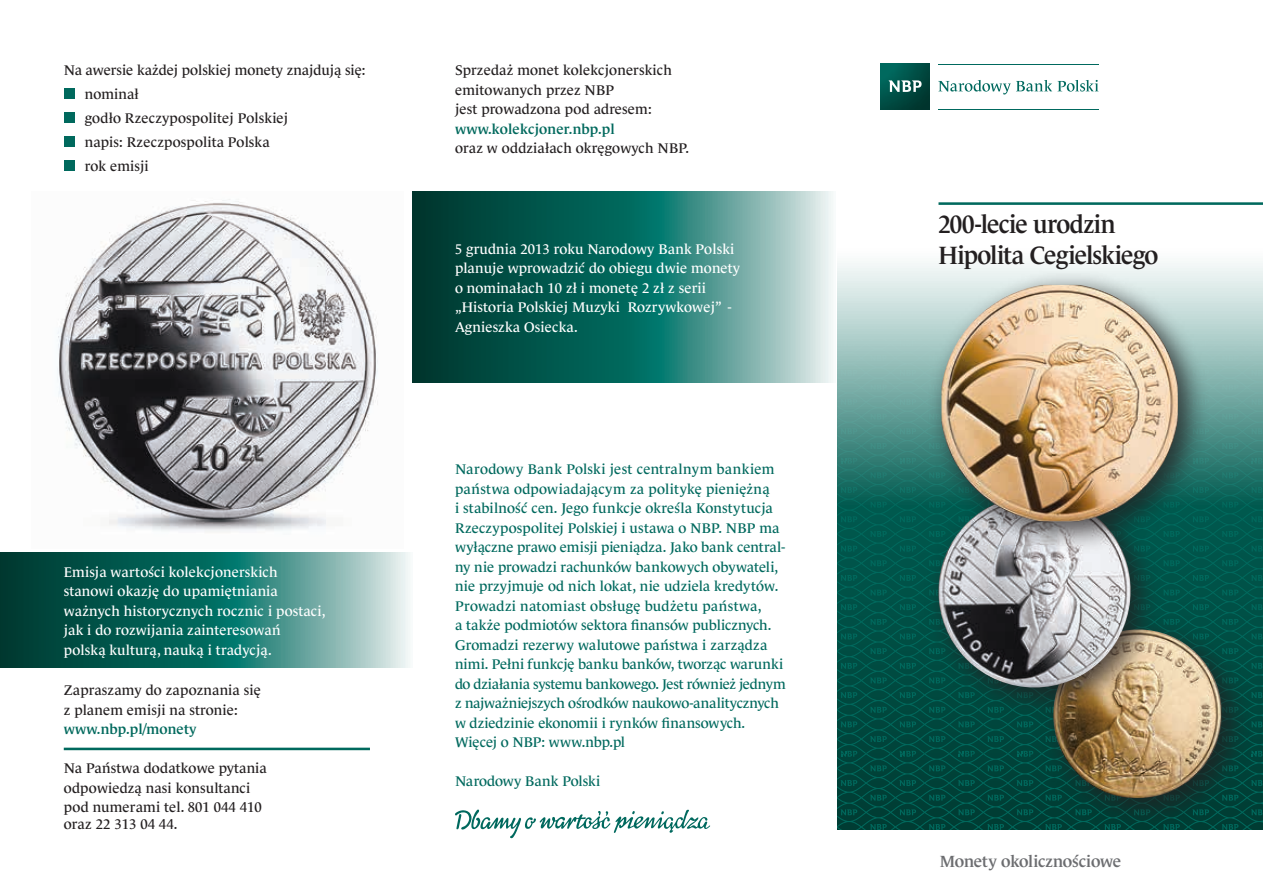
<style>
.page{position:relative;width:1263px;height:893px;background:#fff}
.page>*{position:absolute;margin:0;border:0;box-sizing:border-box;transform-origin:0 0}
.t1{font:600 25.5px/30.6px "Le Monde Journal Pro";letter-spacing:-.03em;color:#231f20;scale:.95 1}
.t2{font:600 16.5px "Le Monde Journal Pro";letter-spacing:-.015em;color:#6c6d70}
.t3{font:14.25px/19.5px "Le Monde Journal Pro";letter-spacing:.005em;color:#00695e}
.t4{font:14.25px/19.5px "Le Monde Journal Pro";letter-spacing:.01em;color:#231f20}
.t5{font:14.25px/19.5px "Le Monde Journal Pro";letter-spacing:.01em;color:#fff}
.t6{font:600 14.25px "Le Monde Journal Pro";letter-spacing:.01em;color:#00695d}
</style>
<div class="page">
<svg style="left:1162px;top:461px;width:101px;height:290px;background:#045a4f"></svg>
<svg style="left:1163px;top:590px;width:17px;height:5px"></svg>
<svg style="left:1222px;top:560px;width:16px;height:6px"></svg>
<svg style="left:1222px;top:590px;width:16px;height:5px"></svg>
<svg style="left:1192px;top:604px;width:17px;height:6px"></svg>
<svg style="left:1192px;top:575px;width:17px;height:6px"></svg>
<svg style="left:1253px;top:692px;width:10px;height:6px"></svg>
<svg style="left:1251px;top:487px;width:12px;height:6px"></svg>
<svg style="left:1222px;top:502px;width:16px;height:6px"></svg>
<svg style="left:1251px;top:604px;width:12px;height:6px"></svg>
<svg style="left:1253px;top:634px;width:10px;height:5px"></svg>
<svg style="left:1222px;top:531px;width:16px;height:6px"></svg>
<svg style="left:1251px;top:575px;width:12px;height:6px"></svg>
<svg style="left:1251px;top:546px;width:12px;height:6px"></svg>
<svg style="left:1222px;top:472px;width:16px;height:6px"></svg>
<svg style="left:1253px;top:663px;width:10px;height:6px"></svg>
<svg style="left:1253px;top:721px;width:10px;height:6px"></svg>
<svg style="left:1251px;top:516px;width:12px;height:6px"></svg>
<svg style="left:1253px;top:751px;width:10px;height:78px"></svg>
<svg style="left:838px;top:754px;width:200px;height:75px;background:#00473e"></svg>
<svg style="left:1016px;top:754px;width:17px;height:3px"></svg>
<svg style="left:958px;top:754px;width:17px;height:3px"></svg>
<svg style="left:838px;top:461px;width:200px;height:293px;background:#03554a"></svg>
<svg style="left:870px;top:619px;width:17px;height:6px"></svg>
<svg style="left:870px;top:590px;width:17px;height:5px"></svg>
<svg style="left:987px;top:736px;width:17px;height:6px"></svg>
<svg style="left:899px;top:604px;width:17px;height:6px"></svg>
<svg style="left:899px;top:575px;width:17px;height:6px"></svg>
<svg style="left:899px;top:634px;width:17px;height:5px"></svg>
<svg style="left:840px;top:721px;width:17px;height:6px"></svg>
<svg style="left:840px;top:692px;width:17px;height:6px"></svg>
<svg style="left:899px;top:692px;width:17px;height:6px"></svg>
<svg style="left:899px;top:487px;width:17px;height:6px"></svg>
<svg style="left:840px;top:487px;width:17px;height:6px"></svg>
<svg style="left:870px;top:707px;width:17px;height:6px"></svg>
<svg style="left:870px;top:502px;width:17px;height:6px"></svg>
<svg style="left:840px;top:634px;width:17px;height:5px"></svg>
<svg style="left:840px;top:604px;width:17px;height:6px"></svg>
<svg style="left:840px;top:575px;width:17px;height:6px"></svg>
<svg style="left:840px;top:663px;width:17px;height:6px"></svg>
<svg style="left:899px;top:663px;width:17px;height:6px"></svg>
<svg style="left:870px;top:472px;width:17px;height:6px"></svg>
<svg style="left:899px;top:516px;width:17px;height:6px"></svg>
<svg style="left:1016px;top:721px;width:17px;height:6px"></svg>
<svg style="left:899px;top:721px;width:17px;height:6px"></svg>
<svg style="left:840px;top:516px;width:17px;height:6px"></svg>
<svg style="left:958px;top:721px;width:17px;height:6px"></svg>
<svg style="left:870px;top:531px;width:17px;height:6px"></svg>
<svg style="left:870px;top:677px;width:17px;height:6px"></svg>
<svg style="left:1251px;top:461px;width:12px;height:3px"></svg>
<svg style="left:1054px;top:263px;width:209px;height:198px;background:#9cc2be"></svg>
<svg style="left:1222px;top:267px;width:16px;height:6px"></svg>
<svg style="left:1222px;top:297px;width:16px;height:5px"></svg>
<svg style="left:1222px;top:326px;width:16px;height:6px"></svg>
<svg style="left:1251px;top:399px;width:12px;height:6px"></svg>
<svg style="left:1222px;top:414px;width:16px;height:6px"></svg>
<svg style="left:1251px;top:311px;width:12px;height:6px"></svg>
<svg style="left:1251px;top:341px;width:12px;height:5px"></svg>
<svg style="left:1251px;top:282px;width:12px;height:6px"></svg>
<svg style="left:1251px;top:370px;width:12px;height:6px"></svg>
<svg style="left:1104px;top:267px;width:17px;height:3px"></svg>
<svg style="left:1251px;top:428px;width:12px;height:6px"></svg>
<svg style="left:1222px;top:385px;width:16px;height:5px"></svg>
<svg style="left:899px;top:461px;width:17px;height:3px"></svg>
<svg style="left:840px;top:461px;width:17px;height:3px"></svg>
<svg style="left:838px;top:263px;width:216px;height:198px;background:#99c0bb"></svg>
<svg style="left:870px;top:326px;width:17px;height:6px"></svg>
<svg style="left:870px;top:297px;width:17px;height:5px"></svg>
<svg style="left:929px;top:267px;width:16px;height:3px"></svg>
<svg style="left:899px;top:311px;width:17px;height:6px"></svg>
<svg style="left:1045px;top:267px;width:17px;height:3px"></svg>
<svg style="left:899px;top:282px;width:17px;height:6px"></svg>
<svg style="left:899px;top:341px;width:17px;height:5px"></svg>
<svg style="left:840px;top:428px;width:17px;height:6px"></svg>
<svg style="left:840px;top:399px;width:17px;height:6px"></svg>
<svg style="left:899px;top:399px;width:17px;height:6px"></svg>
<svg style="left:870px;top:414px;width:17px;height:6px"></svg>
<svg style="left:987px;top:267px;width:17px;height:3px"></svg>
<svg style="left:840px;top:341px;width:17px;height:5px"></svg>
<svg style="left:840px;top:311px;width:17px;height:6px"></svg>
<svg style="left:840px;top:282px;width:17px;height:6px"></svg>
<svg style="left:840px;top:370px;width:17px;height:6px"></svg>
<svg style="left:899px;top:370px;width:17px;height:6px"></svg>
<svg style="left:899px;top:428px;width:17px;height:6px"></svg>
<svg style="left:870px;top:385px;width:17px;height:5px"></svg>
<img style="left:880px;top:64px;width:50px;height:46px">
<hr style="left:938px;top:64px;width:161px;height:1px;background:#00695e">
<hr style="left:938px;top:109px;width:161px;height:1px;background:#00695e">
<svg style="left:888px;top:80px;width:33px;height:12px"></svg>
<svg style="left:938px;top:80px;width:87px;height:15px"></svg>
<svg style="left:1026px;top:80px;width:72px;height:12px"></svg>
<svg style="left:412px;top:191px;width:421px;height:192px;background:#337b72"></svg>
<div style="left:64px;top:89px;width:10px;height:10px;background:#00695d"></div>
<div style="left:64px;top:113px;width:10px;height:10px;background:#00695d"></div>
<div style="left:64px;top:137px;width:10px;height:10px;background:#00695d"></div>
<div style="left:64px;top:161px;width:10px;height:10px;background:#00695d"></div>
<hr style="left:938px;top:202px;width:325px;height:3px;background:#00695d">
<img style="left:57px;top:199px;width:321px;height:333px">
<svg style="left:455px;top:810px;width:255px;height:28px"></svg>
<svg style="left:0;top:553px;width:410px;height:115px;background:#347d75"></svg>
<hr style="left:64px;top:748px;width:306px;height:2px;background:#00695d">
<div style="left:1038px;top:615px;width:215px;height:215px;background:#231f20;opacity:.75"></div>
<img style="left:1051px;top:629px;width:170px;height:169px">
<div style="left:924px;top:480px;width:238px;height:239px;background:#231f20;opacity:.75"></div>
<img style="left:937px;top:553px;width:195px;height:136px">
<div style="left:926px;top:270px;width:284px;height:283px;background:#231f20;opacity:.75"></div>
<img style="left:941px;top:285px;width:237px;height:236px">
<p class="t4" style="left:85px;top:57px;width:282px;line-height:24px;text-indent:-21px">Na awersie każdej polskiej monety znajdują się: nominał<br>godło Rzeczypospolitej Polskiej<br>napis: Rzeczpospolita Polska<br>rok emisji</p>
<p class="t5" style="left:64px;top:561px;width:263px">Emisja wartości kolekcjonerskich stanowi okazję do upamiętniania ważnych historycznych rocznic i postaci, jak i do rozwijania zainteresowań polską kulturą, nauką i tradycją.</p>
<p class="t4" style="left:64px;top:679px;width:199px">Zapraszamy do zapoznania się z planem emisji na stronie:</p>
<p class="t6" style="left:64px;top:718px;width:134px">www.nbp.pl/monety</p>
<p class="t4" style="left:64px;top:757px;width:205px">Na Państwa dodatkowe pytania odpowiedzą nasi konsultanci pod numerami tel. 801 044 410</p>
<p class="t4" style="left:64px;top:813px;width:115px">oraz 22 313 04 44.</p>
<p class="t4" style="left:455px;top:59px;width:218px">Sprzedaż monet kolekcjonerskich emitowanych przez NBP<br>jest prowadzona pod adresem:</p>
<p class="t6" style="left:455px;top:118px;width:161px">www.kolekcjoner.nbp.pl</p>
<p class="t4" style="left:455px;top:137px;width:236px">oraz w oddziałach okręgowych NBP.</p>
<p class="t5" style="left:455px;top:238px;width:287px">5 grudnia 2013 roku Narodowy Bank Polski planuje wprowadzić do obiegu dwie monety o nominałach 10 zł i monetę 2 zł z serii „Historia Polskiej Muzyki Rozrywkowej” - Agnieszka Osiecka.</p>
<p class="t3" style="left:455px;top:458px;width:332px">Narodowy Bank Polski jest centralnym bankiem państwa odpowiadającym za politykę pieniężną<br>i stabilność cen. Jego funkcje określa Konstytucja Rzeczypospolitej Polskiej i ustawa o NBP. NBP ma wyłączne prawo emisji pieniądza. Jako bank central&shy;ny nie prowadzi rachunków bankowych obywateli, nie przyjmuje od nich lokat, nie udziela kredytów.<br>Prowadzi natomiast obsługę budżetu państwa,<br>a także podmiotów sektora finansów publicznych.<br>Gromadzi rezerwy walutowe państwa i zarządza nimi. Pełni funkcję banku banków, tworząc warunki do działania systemu bankowego. Jest również jednym z najważniejszych ośrodków naukowo-analitycznych w dziedzinie ekonomii i rynków finansowych.<br>Więcej o NBP: www.nbp.pl</p>
<p class="t3" style="left:455px;top:770px;width:147px">Narodowy Bank Polski</p>
<h1 class="t1" style="left:938px;top:206px;width:233px">200-lecie urodzin<br>Hipolita Cegielskiego</h1>
<p class="t2" style="left:940px;top:849px;width:183px">Monety okolicznościowe</p>
</div>
